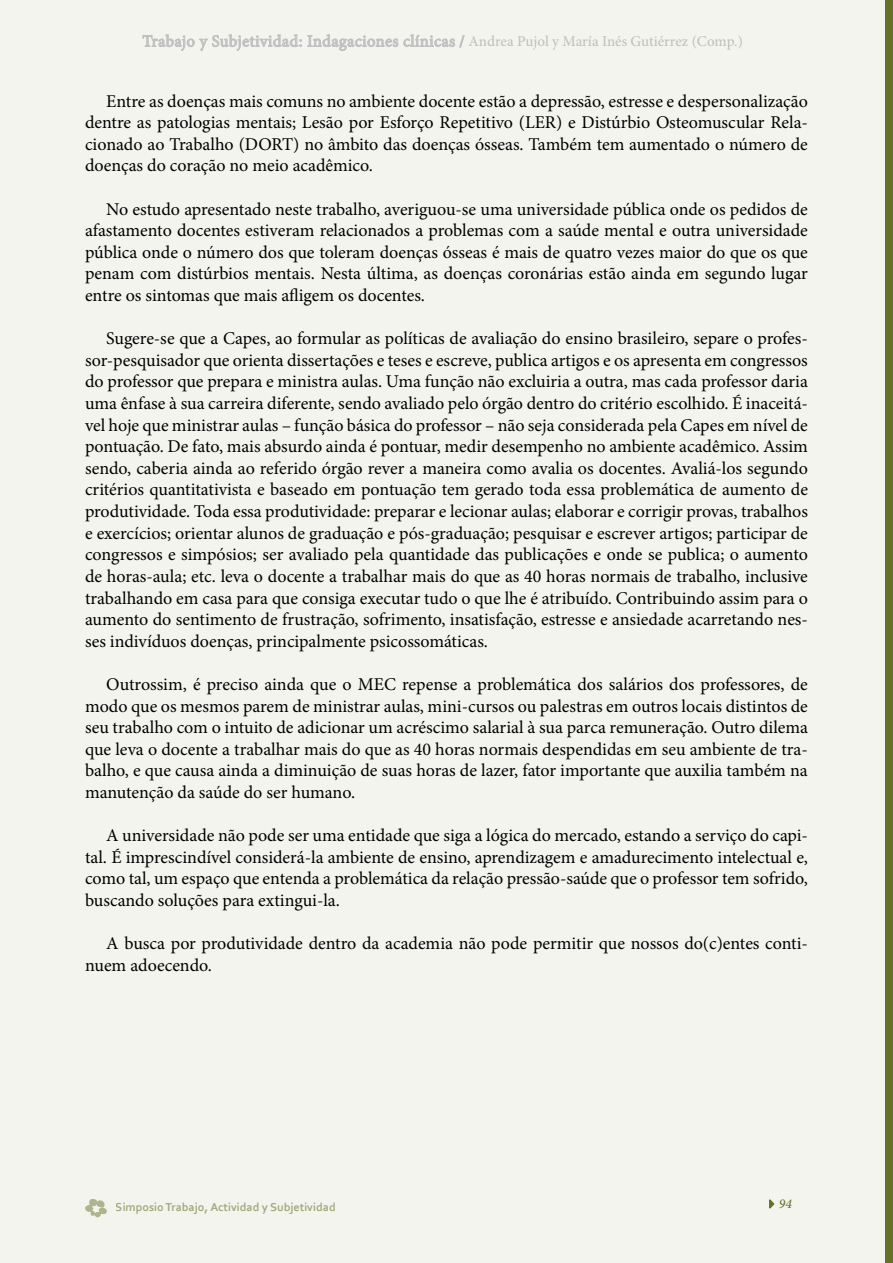
<style>
.page{position:relative;width:893px;height:1263px;background:#f3f4ee}
.page>*{position:absolute;margin:0;border:0;box-sizing:border-box;transform-origin:0 0}
.t1{font:18px/21.6px "Minion Pro";color:#000;text-align:justify}
.t2{font:italic 500 13.5px "Minion Pro";color:#667026}
.t3{font:700 12px "Corbel";color:#667026}
</style>
<div class="page">
<svg style="left:142px;top:34px;width:323px;height:17px"></svg>
<svg style="left:769px;top:1199px;width:6px;height:10px"></svg>
<div style="left:885px;top:0;width:8px;height:1263px;background:#667026"></div>
<svg style="left:85px;top:1199px;width:22px;height:19px"></svg>
<p class="t1" style="left:85px;top:90px;width:724px;text-indent:21px">Entre as doenças mais comuns no ambiente docente estão a depressão, estresse e despersonalização dentre as patologias mentais; Lesão por Esforço Repetitivo (LER) e Distúrbio Osteomuscular Rela&shy;cionado ao Trabalho (DORT) no âmbito das doenças ósseas. Também tem aumentado o número de doenças do coração no meio acadêmico.</p>
<p class="t1" style="left:85px;top:198px;width:724px;text-indent:21px">No estudo apresentado neste trabalho, averiguou-se uma universidade pública onde os pedidos de afastamento docentes estiveram relacionados a problemas com a saúde mental e outra universidade pública onde o número dos que toleram doenças ósseas é mais de quatro vezes maior do que os que penam com distúrbios mentais. Nesta última, as doenças coronárias estão ainda em segundo lugar entre os sintomas que mais afligem os docentes.</p>
<p class="t1" style="left:85px;top:328px;width:724px;text-indent:21px">Sugere-se que a Capes, ao formular as políticas de avaliação do ensino brasileiro, separe o profes&shy;sor-pesquisador que orienta dissertações e teses e escreve, publica artigos e os apresenta em congressos do professor que prepara e ministra aulas. Uma função não excluiria a outra, mas cada professor daria uma ênfase à sua carreira diferente, sendo avaliado pelo órgão dentro do critério escolhido. É inaceitá&shy;vel hoje que ministrar aulas – função básica do professor – não seja considerada pela Capes em nível de pontuação. De fato, mais absurdo ainda é pontuar, medir desempenho no ambiente acadêmico. Assim sendo, caberia ainda ao referido órgão rever a maneira como avalia os docentes. Avaliá-los segundo critérios quantitativista e baseado em pontuação tem gerado toda essa problemática de aumento de produtividade. Toda essa produtividade: preparar e lecionar aulas; elaborar e corrigir provas, trabalhos e exercícios; orientar alunos de graduação e pós-graduação; pesquisar e escrever artigos; participar de congressos e simpósios; ser avaliado pela quantidade das publicações e onde se publica; o aumento de horas-aula; etc. leva o docente a trabalhar mais do que as 40 horas normais de trabalho, inclusive trabalhando em casa para que consiga executar tudo o que lhe é atribuído. Contribuindo assim para o aumento do sentimento de frustração, sofrimento, insatisfação, estresse e ansiedade acarretando nes&shy;ses indivíduos doenças, principalmente psicossomáticas.</p>
<p class="t1" style="left:85px;top:673px;width:724px;text-indent:21px">Outrossim, é preciso ainda que o MEC repense a problemática dos salários dos professores, de modo que os mesmos parem de ministrar aulas, mini-cursos ou palestras em outros locais distintos de seu trabalho com o intuito de adicionar um acréscimo salarial à sua parca remuneração. Outro dilema que leva o docente a trabalhar mais do que as 40 horas normais despendidas em seu ambiente de tra&shy;balho, e que causa ainda a diminuição de suas horas de lazer, fator importante que auxilia também na manutenção da saúde do ser humano.</p>
<p class="t1" style="left:85px;top:825px;width:724px;text-indent:21px">A universidade não pode ser uma entidade que siga a lógica do mercado, estando a serviço do capi&shy;tal. É imprescindível considerá-la ambiente de ensino, aprendizagem e amadurecimento intelectual e, como tal, um espaço que entenda a problemática da relação pressão-saúde que o professor tem sofrido, buscando soluções para extingui-la.</p>
<p class="t1" style="left:85px;top:933px;width:724px;text-indent:21px">A busca por produtividade dentro da academia não pode permitir que nossos do(c)entes conti&shy;nuem adoecendo.</p>
<p class="t3" style="left:116px;top:1199px;width:222px">Simposio Trabajo, Actividad y Subjetividad</p>
<p class="t2" style="left:779px;top:1195px;width:15px">94</p>
</div>
